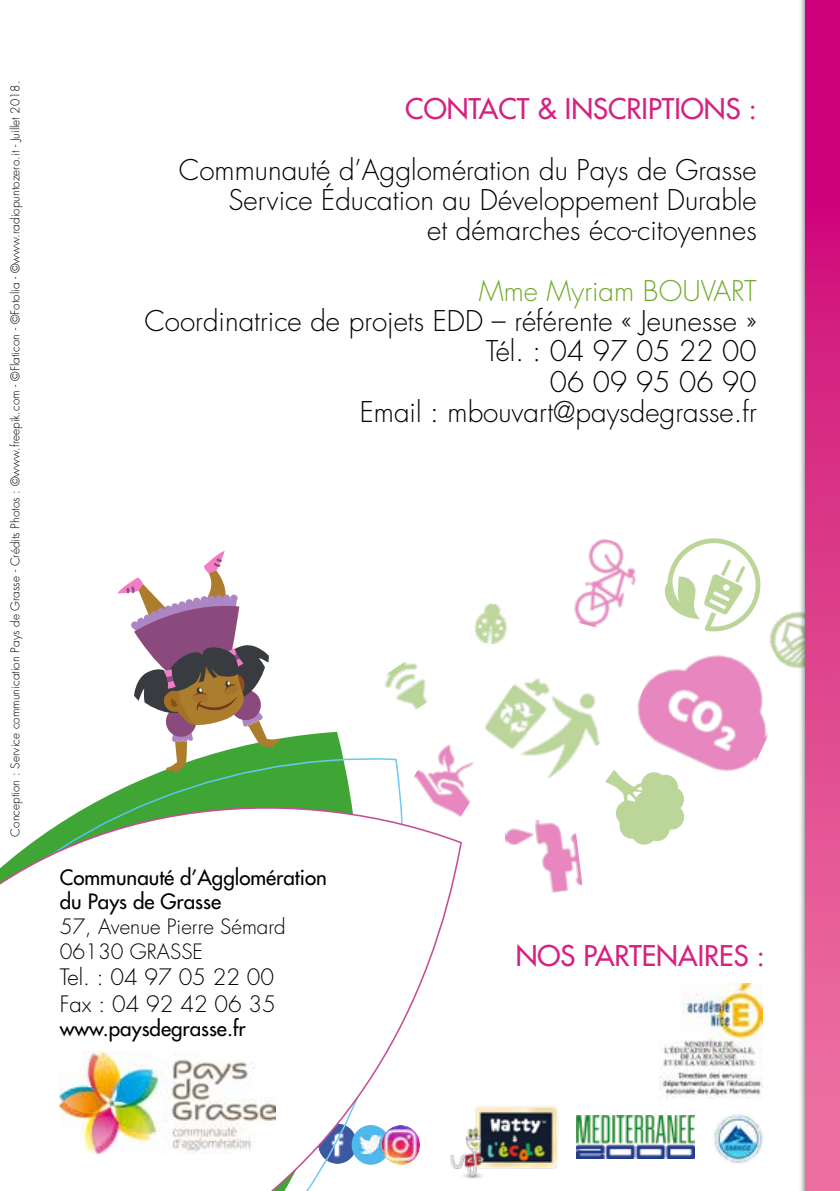
<style>
.page{position:relative;width:840px;height:1191px;background:#fff}
.page>*{position:absolute;margin:0;border:0;box-sizing:border-box;transform-origin:0 0}
.t1{font:300 27.8px/30.4px "Futura Std";color:#000;text-align:right}
.t2{font:500 27.8px "Futura Std";color:#d52181}
.t3{font:300 27.8px "Futura Std";color:#73aa2d}
.t4{font:300 22px/26.4px "Futura Std";color:#000}
.t5{font:500 20.6px/24.6px "Futura Std";color:#000}
.t6{font:300 20.6px/24.6px "Futura Std";color:#000}
.t7{font:300 11.8px "Futura Std";color:#000}
</style>
<div class="page">
<img style="left:659px;top:983px;width:103px;height:115px">
<svg style="left:282px;top:732px;width:60px;height:19px"></svg>
<svg style="left:130px;top:751px;width:270px;height:34px"></svg>
<svg style="left:0;top:785px;width:462px;height:406px"></svg>
<img style="left:60px;top:1051px;width:215px;height:102px">
<svg style="left:0;top:1074px;width:57px;height:117px"></svg>
<svg style="left:576px;top:1115px;width:119px;height:44px"></svg>
<img style="left:576px;top:1115px;width:118px;height:43px">
<img style="left:449px;top:1102px;width:109px;height:80px">
<svg style="left:117px;top:551px;width:165px;height:222px"></svg>
<img style="left:775px;top:611px;width:22px;height:57px">
<img style="left:385px;top:661px;width:43px;height:49px">
<img style="left:484px;top:678px;width:117px;height:101px">
<img style="left:574px;top:539px;width:62px;height:89px">
<img style="left:622px;top:624px;width:171px;height:148px">
<img style="left:504px;top:820px;width:78px;height:73px">
<img style="left:406px;top:736px;width:85px;height:85px">
<img style="left:474px;top:603px;width:34px;height:41px">
<svg style="left:664px;top:538px;width:96px;height:93px"></svg>
<svg style="left:605px;top:769px;width:80px;height:76px"></svg>
<div style="left:797px;top:0;width:42px;height:1191px;background:#000;opacity:.75"></div>
<div style="left:805px;top:0;width:34px;height:1191px;background:linear-gradient(to bottom,#cb0075,#ef7ba3)"></div>
<img style="left:711px;top:1112px;width:53px;height:52px;border-radius:26px">
<p class="t7" style="left:8px;top:836px;width:757px;rotate:-90deg">Conception : Service communication Pays de Grasse - Crédits Photos : ©www.freepik.com - ©Flaticon - ©Fotolia - ©www.radiopuntozero.it - Juillet 2018.</p>
<p class="t2" style="left:405px;top:91px;width:353px">CONTACT &amp; INSCRIPTIONS :</p>
<p class="t1" style="left:179px;top:155px;width:579px">Communauté d’Agglomération du Pays de Grasse<br>Service Éducation au Développement Durable<br>et démarches éco-citoyennes</p>
<p class="t3" style="left:478px;top:274px;width:279px">Mme Myriam BOUVART</p>
<p class="t1" style="left:144px;top:307px;width:613px">Coordinatrice de projets EDD – référente « Jeunesse »<br>Tél. : 04 97 05 22 00<br>06 09 95 06 90<br>Email : mbouvart@paysdegrasse.fr</p>
<p class="t5" style="left:60px;top:865px;width:268px">Communauté d’Agglomération du Pays de Grasse</p>
<p class="t6" style="left:60px;top:915px;width:227px">57, Avenue Pierre Sémard<br>06130 GRASSE</p>
<p class="t4" style="left:60px;top:964px;width:217px">Tel. : 04 97 05 22 00<br>Fax : 04 92 42 06 35</p>
<p class="t5" style="left:60px;top:1016px;width:187px">www.paysdegrasse.fr</p>
<p class="t2" style="left:515px;top:938px;width:250px">NOS PARTENAIRES :</p>
</div>
